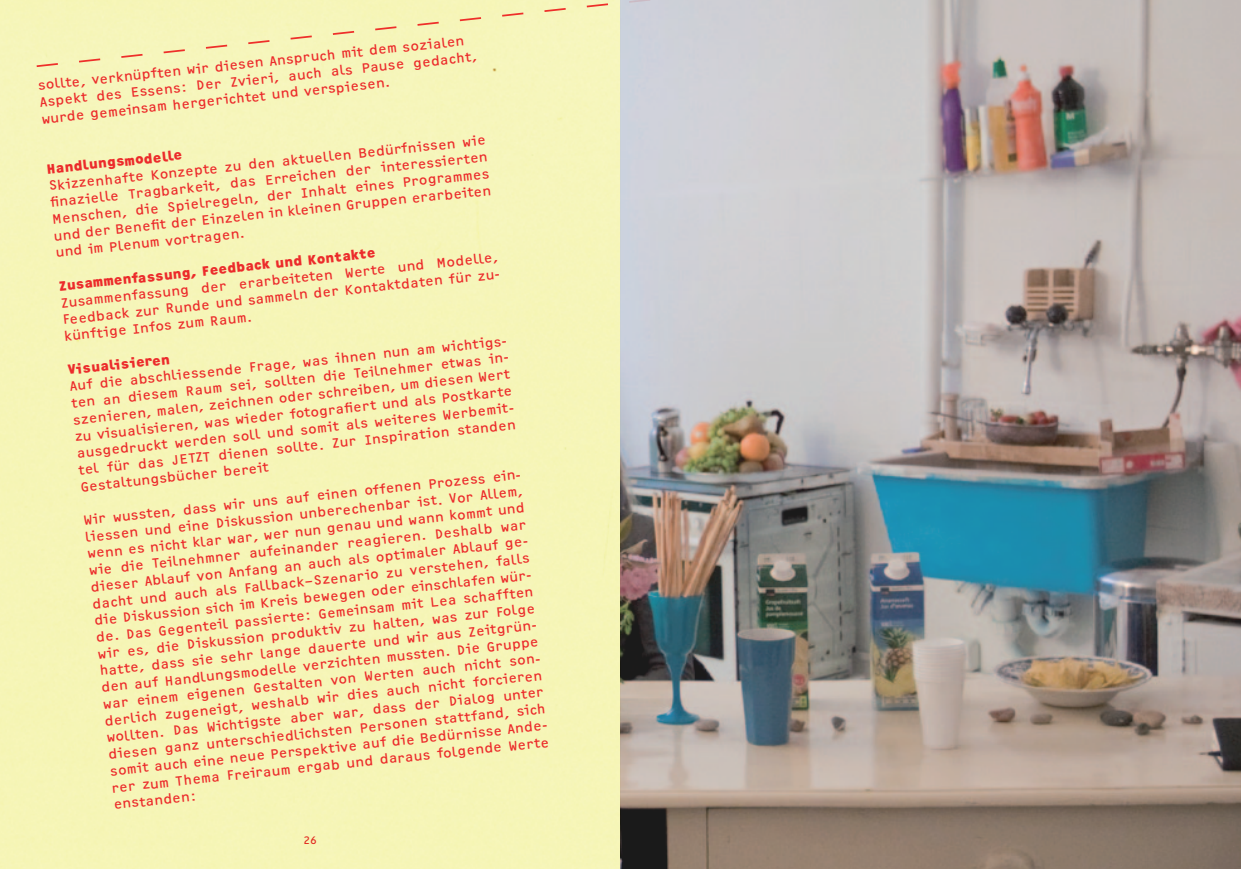
<style>
.page{position:relative;width:1241px;height:869px;background:#fff}
.page>*{position:absolute;margin:0;border:0;box-sizing:border-box;transform-origin:0 0}
.t1{font:14px/16.8px "OCRF";color:#ec2b2b;text-align:justify}
.t2{font:700 14px "OCRF";color:#ec2b2b}
.t3{font:10.5px "OCRF";color:#eb292b}
</style>
<div class="page">
<img style="left:0;top:0;width:1240px;height:868px">
<svg style="left:35px;top:0;width:955px;height:68px;background:#e5e2c0"></svg>
<p class="t1" style="left:37px;top:76px;width:441px;text-align:left;rotate:-6deg">sollte, verknüpften wir diesen Anspruch mit dem sozialen<br>Aspekt des Essens: Der Zvieri, auch als Pause gedacht, wurde gemeinsam hergerichtet und verspiesen.</p>
<p class="t2" style="left:46px;top:160px;width:138px;rotate:-6deg">Handlungsmodelle</p>
<p class="t1" style="left:48px;top:177px;width:441px;rotate:-6deg">Skizzenhafte Konzepte zu den aktuellen Bedürfnissen wie fi nazielle Tragbarkeit, das Erreichen der interessierten Menschen, die Spielregeln, der Inhalt eines Programmes und der Benefi t der Einzelen in kleinen Gruppen erarbeiten und im Plenum vortragen.</p>
<p class="t2" style="left:58px;top:277px;width:320px;rotate:-6deg">Zusammenfassung, Feedback und Kontakte</p>
<p class="t1" style="left:60px;top:294px;width:442px;rotate:-6deg">Zusammenfassung der erarbeiteten Werte und Modelle, Feedback zur Runde und sammeln der Kontaktdaten für zu&shy;künftige Infos zum Raum.</p>
<p class="t2" style="left:67px;top:360px;width:104px;rotate:-6deg">Visualisieren</p>
<p class="t1" style="left:69px;top:377px;width:442px;rotate:-6deg">Auf die abschliessende Frage, was ihnen nun am wichtigs&shy;ten an diesem Raum sei, sollten die Teilnehmer etwas in&shy;szenieren, malen, zeichnen oder schreiben, um diesen Wert zu visualisieren, was wieder fotografi ert und als Postkarte ausgedruckt werden soll und somit als weiteres Werbemit&shy;tel für das JETZT dienen sollte. Zur Inspiration standen Gestaltungsbücher bereit</p>
<p class="t1" style="left:83px;top:511px;width:442px;rotate:-6deg">Wir wussten, dass wir uns auf einen offenen Prozess ein&shy;liessen und eine Diskussion unberechenbar ist. Vor Allem, wenn es nicht klar war, wer nun genau und wann kommt und wie die Teilnehmner aufeinander reagieren. Deshalb war dieser Ablauf von Anfang an auch als optimaler Ablauf ge&shy;dacht und auch als Fallback–Szenario zu verstehen, falls die Diskussion sich im Kreis bewegen oder einschlafen wür&shy;de. Das Gegenteil passierte: Gemeinsam mit Lea schafften wir es, die Diskussion produktiv zu halten, was zur Folge hatte, dass sie sehr lange dauerte und wir aus Zeitgrün&shy;den auf Handlungsmodelle verzichten mussten. Die Gruppe war einem eigenen Gestalten von Werten auch nicht son&shy;derlich zugeneigt, weshalb wir dies auch nicht forcieren wollten. Das Wichtigste aber war, dass der Dialog unter diesen ganz unterschiedlichsten Personen stattfand, sich somit auch eine neue Perspektive auf die Bedürnisse Ande&shy;rer zum Thema Freiraum ergab und daraus folgende Werte enstanden:</p>
<p class="t3" style="left:303px;top:833px;width:15px">26</p>
</div>
